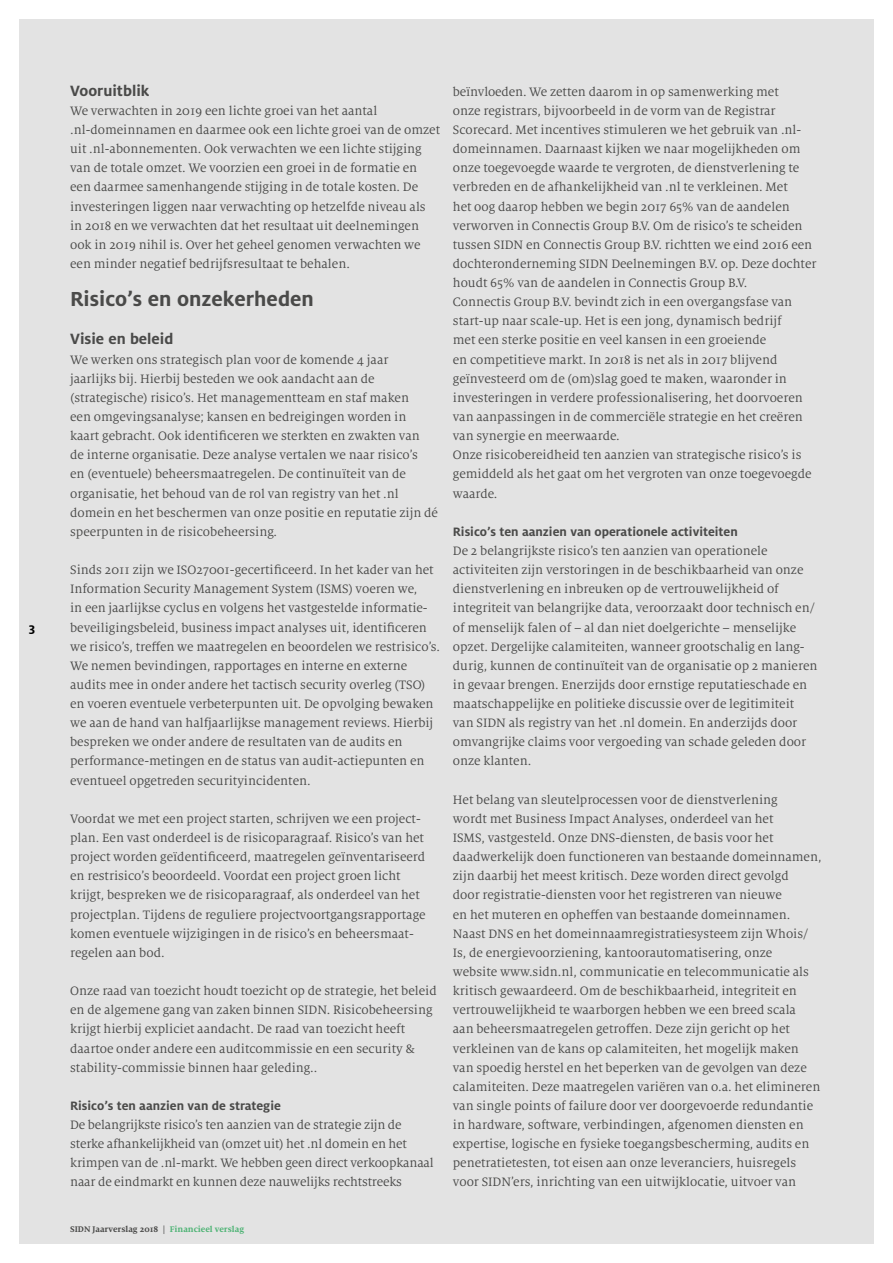
<style>
.page{position:relative;width:893px;height:1263px;background:#fff}
.page>*{position:absolute;margin:0;border:0;box-sizing:border-box;transform-origin:0 0}
.Broodtekst_SIDN-donk{font:700 22.5px "Milo OT";color:#4a4a49}
.Subkop_SIDN-donkergr{font:700 16.5px "Milo OT";color:#4a4a49}
.Broodtekst_SIDN-donk-2{font:13.5px/19.2px "Milo Serif OT";color:#4a4a49}
.Subsubkop_SIDN-donke{font:700 13.5px "Milo OT";color:#4a4a49}
.t1{font:700 13.5px "Milo OT";color:#000}
.t2{font:700 9px "Milo Serif OT";color:#4a4a49}
.s1{color:#4db374}
</style>
<div class="page">
<div style="left:19px;top:19px;width:855px;height:1225px;background:#e3e3e3"></div>
<p class="t1" style="left:29px;top:619px;width:8px">3</p>
<p class="Subkop_SIDN-donkergr" style="left:70px;top:81px;width:81px">Vooruitblik</p>
<p class="Broodtekst_SIDN-donk-2" style="left:70px;top:101px;width:309px">We verwachten in 2019 een lichte groei van het aantal</p>
<p class="Broodtekst_SIDN-donk-2" style="left:70px;top:120px;width:371px">.nl-domeinnamen en daarmee ook een lichte groei van de omzet uit .nl-abonnementen. Ook verwachten we een lichte stijging van de totale omzet. We voorzien een groei in de formatie en een daarmee samenhangende stijging in de totale kosten. De investeringen liggen naar verwachting op hetzelfde niveau als in 2018 en we verwachten dat het resultaat uit deelnemingen ook in 2019 nihil is. Over het geheel genomen verwachten we een minder negatief bedrijfsresultaat te behalen.</p>
<p class="Broodtekst_SIDN-donk" style="left:70px;top:286px;width:245px">Risico’s en onzekerheden</p>
<p class="Subkop_SIDN-donkergr" style="left:70px;top:330px;width:105px">Visie en beleid</p>
<p class="Broodtekst_SIDN-donk-2" style="left:70px;top:350px;width:369px">We werken ons strategisch plan voor de komende 4 jaar<br>jaarlijks bij. Hierbij besteden we ook aandacht aan de (strategische) risico’s. Het managementteam en staf maken<br>een omgevingsanalyse; kansen en bedreigingen worden in kaart gebracht. Ook identificeren we sterkten en zwakten van<br>de interne organisatie. Deze analyse vertalen we naar risico’s<br>en (eventuele) beheersmaatregelen. De continuïteit van de organisatie, het behoud van de rol van registry van het .nl domein en het beschermen van onze positie en reputatie zijn dé speerpunten in de risicobeheersing.</p>
<p class="Broodtekst_SIDN-donk-2" style="left:70px;top:560px;width:371px">Sinds 2011 zijn we ISO27001-gecertificeerd. In het kader van het Information Security Management System (ISMS) voeren we,<br>in een jaarlijkse cyclus en volgens het vastgestelde informatie&shy;beveiligingsbeleid, business impact analyses uit, identificeren we risico’s, treffen we maatregelen en beoordelen we restrisico’s.<br>We nemen bevindingen, rapportages en interne en externe audits mee in onder andere het tactisch security overleg (TSO) en voeren eventuele verbeterpunten uit. De opvolging bewaken we aan de hand van halfjaarlijkse management reviews. Hierbij bespreken we onder andere de resultaten van de audits en performance-metingen en de status van audit-actiepunten en eventueel opgetreden securityincidenten.</p>
<p class="Broodtekst_SIDN-donk-2" style="left:70px;top:809px;width:357px">Voordat we met een project starten, schrijven we een project&shy;plan. Een vast onderdeel is de risicoparagraaf. Risico’s van het project worden geïdentificeerd, maatregelen geïnventariseerd en restrisico’s beoordeeld. Voordat een project groen licht krijgt, bespreken we de risicoparagraaf, als onderdeel van het projectplan. Tijdens de reguliere projectvoortgangsrapportage komen eventuele wijzigingen in de risico’s en beheersmaat&shy;regelen aan bod.</p>
<p class="Broodtekst_SIDN-donk-2" style="left:70px;top:981px;width:368px">Onze raad van toezicht houdt toezicht op de strategie, het beleid en de algemene gang van zaken binnen SIDN. Risicobeheersing krijgt hierbij expliciet aandacht. De raad van toezicht heeft daartoe onder andere een auditcommissie en een security &amp; stability-commissie binnen haar geleding..</p>
<p class="Subsubkop_SIDN-donke" style="left:70px;top:1098px;width:212px">Risico’s ten aanzien van de strategie</p>
<p class="Broodtekst_SIDN-donk-2" style="left:70px;top:1115px;width:365px">De belangrijkste risico’s ten aanzien van de strategie zijn de sterke afhankelijkheid van (omzet uit) het .nl domein en het krimpen van de .nl-markt. We hebben geen direct verkoopkanaal naar de eindmarkt en kunnen deze nauwelijks rechtstreeks</p>
<p class="Broodtekst_SIDN-donk-2" style="left:453px;top:82px;width:365px">beïnvloeden. We zetten daarom in op samenwerking met<br>onze registrars, bijvoorbeeld in de vorm van de Registrar Scorecard. Met incentives stimuleren we het gebruik van .nl&shy;domeinnamen. Daarnaast kijken we naar mogelijkheden om onze toegevoegde waarde te vergroten, de dienstverlening te verbreden en de afhankelijkheid van .nl te verkleinen. Met<br>het oog daarop hebben we begin 2017 65% van de aandelen verworven in Connectis Group B.V. Om de risico’s te scheiden tussen SIDN en Connectis Group B.V. richtten we eind 2016 een dochteronderneming SIDN Deelnemingen B.V. op. Deze dochter houdt 65% van de aandelen in Connectis Group B.V.</p>
<p class="Broodtekst_SIDN-donk-2" style="left:453px;top:293px;width:351px">Connectis Group B.V. bevindt zich in een overgangsfase van start-up naar scale-up. Het is een jong, dynamisch bedrijf met een sterke positie en veel kansen in een groeiende<br>en competitieve markt. In 2018 is net als in 2017 blijvend geïnvesteerd om de (om)slag goed te maken, waaronder in investeringen in verdere professionalisering, het doorvoeren van aanpassingen in de commerciële strategie en het creëren van synergie en meerwaarde.</p>
<p class="Broodtekst_SIDN-donk-2" style="left:453px;top:446px;width:360px">Onze risicobereidheid ten aanzien van strategische risico’s is gemiddeld als het gaat om het vergroten van onze toegevoegde waarde.</p>
<p class="Subsubkop_SIDN-donke" style="left:453px;top:524px;width:286px">Risico’s ten aanzien van operationele activiteiten</p>
<p class="Broodtekst_SIDN-donk-2" style="left:453px;top:541px;width:366px">De 2 belangrijkste risico’s ten aanzien van operationele activiteiten zijn verstoringen in de beschikbaarheid van onze dienstverlening en inbreuken op de vertrouwelijkheid of integriteit van belangrijke data, veroorzaakt door technisch en/ of menselijk falen of – al dan niet doelgerichte – menselijke opzet. Dergelijke calamiteiten, wanneer grootschalig en lang&shy;durig, kunnen de continuïteit van de organisatie op 2 manieren in gevaar brengen. Enerzijds door ernstige reputatieschade en maatschappelijke en politieke discussie over de legitimiteit van SIDN als registry van het .nl domein. En anderzijds door omvangrijke claims voor vergoeding van schade geleden door onze klanten.</p>
<p class="Broodtekst_SIDN-donk-2" style="left:453px;top:790px;width:370px">Het belang van sleutelprocessen voor de dienstverlening<br>wordt met Business Impact Analyses, onderdeel van het<br>ISMS, vastgesteld. Onze DNS-diensten, de basis voor het daadwerkelijk doen functioneren van bestaande domeinnamen, zijn daarbij het meest kritisch. Deze worden direct gevolgd<br>door registratie-diensten voor het registreren van nieuwe<br>en het muteren en opheffen van bestaande domeinnamen.<br>Naast DNS en het domeinnaamregistratiesysteem zijn Whois/ Is, de energievoorziening, kantoorautomatisering, onze<br>website www.sidn.nl, communicatie en telecommunicatie als kritisch gewaardeerd. Om de beschikbaarheid, integriteit en vertrouwelijkheid te waarborgen hebben we een breed scala<br>aan beheersmaatregelen getroffen. Deze zijn gericht op het verkleinen van de kans op calamiteiten, het mogelijk maken van spoedig herstel en het beperken van de gevolgen van deze calamiteiten. Deze maatregelen variëren van o.a. het elimineren van single points of failure door ver doorgevoerde redundantie in hardware, software, verbindingen, afgenomen diensten en expertise, logische en fysieke toegangsbescherming, audits en penetratietesten, tot eisen aan onze leveranciers, huisregels voor SIDN’ers, inrichting van een uitwijklocatie, uitvoer van</p>
<p class="t2" style="left:70px;top:1224px;width:175px">SIDN Jaarverslag 2018 | <span class="s1">Financieel verslag</span></p>
</div>
